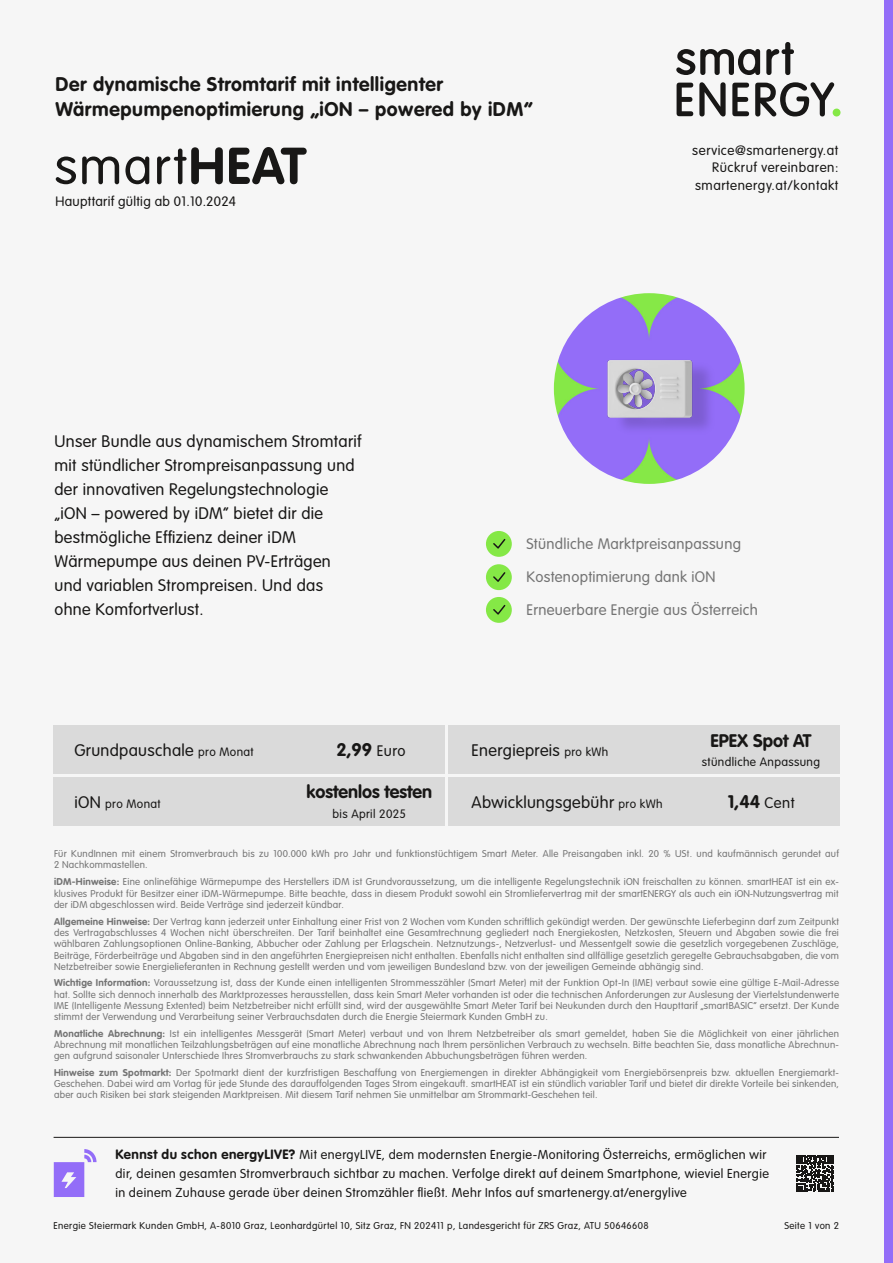
<style>
.page{position:relative;width:893px;height:1263px;background:#fff}
.page>*{position:absolute;margin:0;border:0;box-sizing:border-box;transform-origin:0 0}
.t1{font:300 51px "VAG Rounded Std";letter-spacing:.035em;color:#181716}
.t2{font:700 19.5px/25.5px "VAG Rounded Std";letter-spacing:.03em;color:#181716}
.t3{font:700 18px "VAG Rounded Std";color:#181716}
.t4{font:300 16.5px/24px "VAG Rounded Std";letter-spacing:.02em;color:#181716}
.t5{font:300 15px "VAG Rounded Std";letter-spacing:.02em;color:#747474}
.t6{font:300 13.5px/17.2px "VAG Rounded Std";letter-spacing:.04em;color:#181716;text-align:right}
.t7{font:300 13.5px "VAG Rounded Std";letter-spacing:.02em;color:#181716}
.t8{font:300 12.75px/18.9px "VAG Rounded Std";letter-spacing:.04em;color:#181716}
.t9{font:300 12px "VAG Rounded Std";letter-spacing:.03em;color:#181716}
.t10{font:300 9.75px/11.2px "VAG Rounded Std";letter-spacing:.025em;color:#747474;text-align:justify}
.t11{font:300 9.75px "VAG Rounded Std";letter-spacing:.04em;color:#181716}
.s1{font-weight:700}
.s2{font-size:12px}
.s3{font-weight:300;font-size:15px}
.s4{font-size:16.5px}
.s5{font-weight:700;font-size:13.35px}
</style>
<div class="page">
<div style="left:0;top:0;width:884px;height:1263px;background:#f6f6f6"></div>
<div style="left:884px;top:0;width:9px;height:1263px;background:#936df8"></div>
<div style="left:448px;top:725px;width:391px;height:49px;background:#dadada"></div>
<div style="left:54px;top:725px;width:391px;height:49px;background:#dadada"></div>
<div style="left:448px;top:777px;width:391px;height:49px;background:#dadada"></div>
<div style="left:54px;top:777px;width:391px;height:49px;background:#dadada"></div>
<div style="left:486px;top:531px;width:26px;height:26px;background:#85e846;border-radius:50%"></div>
<svg style="left:493px;top:538px;width:13px;height:11px"></svg>
<div style="left:486px;top:597px;width:26px;height:26px;background:#85e846;border-radius:50%"></div>
<svg style="left:493px;top:604px;width:13px;height:11px"></svg>
<div style="left:486px;top:564px;width:26px;height:26px;background:#85e846;border-radius:50%"></div>
<svg style="left:493px;top:572px;width:13px;height:10px"></svg>
<img style="left:554px;top:293px;width:191px;height:191px;border-radius:95px">
<img style="left:564px;top:305px;width:175px;height:175px">
<svg style="left:766px;top:42px;width:28px;height:33px"></svg>
<svg style="left:677px;top:83px;width:16px;height:33px"></svg>
<svg style="left:699px;top:82px;width:27px;height:34px"></svg>
<svg style="left:732px;top:83px;width:17px;height:33px"></svg>
<svg style="left:676px;top:49px;width:84px;height:26px"></svg>
<svg style="left:755px;top:82px;width:86px;height:35px"></svg>
<hr style="left:54px;top:1137px;width:785px;height:1px;background:#181716">
<svg style="left:54px;top:1149px;width:43px;height:48px"></svg>
<svg style="left:796px;top:1155px;width:38px;height:37px"></svg>
<h2 class="t2" style="left:56px;top:72px;width:479px">Der dynamische Stromtarif mit intelligenter<br>Wärmepumpenoptimierung „iON – powered by iDM“</h2>
<h1 class="t1" style="left:54px;top:137px;width:253px">smart<span class="s1">HEAT</span></h1>
<h3 class="t7" style="left:56px;top:194px;width:182px">Haupttarif gültig ab 01.10.2024</h3>
<h3 class="t6" style="left:692px;top:142px;width:148px">service@smartenergy.at<br>Rückruf vereinbaren: smartenergy.at/kontakt</h3>
<p class="t4" style="left:54px;top:430px;width:309px">Unser Bundle aus dynamischem Stromtarif mit stündlicher Strompreisanpassung und der innovativen Regelungstechnologie „iON – powered by iDM“ bietet dir die bestmögliche Effizienz deiner iDM Wärmepumpe aus deinen PV-Erträgen und variablen Strompreisen. Und das ohne Komfortverlust.</p>
<h3 class="t4" style="left:74px;top:739px;width:181px">Grundpauschale <span class="s2">pro Monat</span></h3>
<h3 class="t3" style="left:336px;top:739px;width:71px">2,99 <span class="s3">Euro</span></h3>
<h3 class="t5" style="left:526px;top:535px;width:216px">Stündliche Marktpreisanpassung</h3>
<h3 class="t5" style="left:526px;top:568px;width:191px">Kostenoptimierung dank iON</h3>
<h3 class="t5" style="left:526px;top:601px;width:233px">Erneuerbare Energie aus Österreich</h3>
<h3 class="t4" style="left:472px;top:739px;width:138px">Energiepreis <span class="s2">pro kWh</span></h3>
<h3 class="t3" style="left:710px;top:730px;width:102px">EPEX Spot AT</h3>
<p class="t9" style="left:702px;top:755px;width:120px">stündliche Anpassung</p>
<h3 class="t3" style="left:306px;top:781px;width:127px">kostenlos testen</h3>
<p class="t9" style="left:333px;top:807px;width:75px">bis April 2025</p>
<h3 class="t4" style="left:472px;top:790px;width:193px">Abwicklungsgebühr <span class="s2">pro kWh</span></h3>
<h3 class="t3" style="left:728px;top:791px;width:68px">1,44 <span class="s3">Cent</span></h3>
<p class="t10" style="left:54px;top:848px;width:786px">Für KundInnen mit einem Stromverbrauch bis zu 100.000 kWh pro Jahr und funktionstüchtigem Smart Meter. Alle Preisangaben inkl. 20 % USt. und kaufmännisch gerundet auf<br>2 Nachkommastellen.</p>
<p class="t10" style="left:54px;top:876px;width:786px;line-height:11.7px"><span class="s1">iDM-Hinweise:</span> Eine onlinefähige Wärmepumpe des Herstellers iDM ist Grundvoraussetzung, um die intelligente Regelungstechnik iON freischalten zu können. smartHEAT ist ein ex&shy;klusives Produkt für Besitzer einer iDM-Wärmepumpe. Bitte beachte, dass in diesem Produkt sowohl ein Stromliefervertrag mit der smartENERGY als auch ein iON-Nutzungsvertrag mit der iDM abgeschlossen wird. Beide Verträge sind jederzeit kündbar.</p>
<p class="t10" style="left:54px;top:916px;width:786px"><span class="s1">Allgemeine Hinweise:</span> Der Vertrag kann jederzeit unter Einhaltung einer Frist von 2 Wochen vom Kunden schriftlich gekündigt werden. Der gewünschte Lieferbeginn darf zum Zeitpunkt des Vertragabschlusses 4 Wochen nicht überschreiten. Der Tarif beinhaltet eine Gesamtrechnung gegliedert nach Energiekosten, Netzkosten, Steuern und Abgaben sowie die frei wählbaren Zahlungsoptionen Online-Banking, Abbucher oder Zahlung per Erlagschein. Netznutzungs-, Netzverlust- und Messentgelt sowie die gesetzlich vorgegebenen Zuschläge, Beiträge, Förderbeiträge und Abgaben sind in den angeführten Energiepreisen nicht enthalten. Ebenfalls nicht enthalten sind allfällige gesetzlich geregelte Gebrauchsabgaben, die vom Netzbetreiber sowie Energielieferanten in Rechnung gestellt werden und vom jeweiligen Bundesland bzw. von der jeweiligen Gemeinde abhängig sind.</p>
<p class="t10" style="left:54px;top:977px;width:786px"><span class="s1">Wichtige Information:</span> Voraussetzung ist, dass der Kunde einen intelligenten Strommesszähler (Smart Meter) mit der Funktion Opt-In (IME) verbaut sowie eine gültige E-Mail-Adresse hat. Sollte sich dennoch innerhalb des Marktprozesses herausstellen, dass kein Smart Meter vorhanden ist oder die technischen Anforderungen zur Auslesung der Viertelstundenwerte IME (Intelligente Messung Extented) beim Netzbetreiber nicht erfüllt sind, wird der ausgewählte Smart Meter Tarif bei Neukunden durch den Haupttarif „smartBASIC“ ersetzt. Der Kunde stimmt der Verwendung und Verarbeitung seiner Verbrauchsdaten durch die Energie Steiermark Kunden GmbH zu.</p>
<p class="t10" style="left:54px;top:1028px;width:786px"><span class="s1">Monatliche Abrechnung:</span> Ist ein intelligentes Messgerät (Smart Meter) verbaut und von Ihrem Netzbetreiber als smart gemeldet, haben Sie die Möglichkeit von einer jährlichen Abrechnung mit monatlichen Teilzahlungsbeträgen auf eine monatliche Abrechnung nach Ihrem persönlichen Verbrauch zu wechseln. Bitte beachten Sie, dass monatliche Abrechnun&shy;gen aufgrund saisonaler Unterschiede Ihres Stromverbrauchs zu stark schwankenden Abbuchungsbeträgen führen werden.</p>
<p class="t10" style="left:54px;top:1067px;width:786px"><span class="s1">Hinweise zum Spotmarkt:</span> Der Spotmarkt dient der kurzfristigen Beschaffung von Energiemengen in direkter Abhängigkeit vom Energiebörsenpreis bzw. aktuellen Energiemarkt-Geschehen. Dabei wird am Vortag für jede Stunde des darauffolgenden Tages Strom eingekauft. smartHEAT ist ein stündlich variabler Tarif und bietet dir direkte Vorteile bei sinkenden, aber auch Risiken bei stark steigenden Marktpreisen. Mit diesem Tarif nehmen Sie unmittelbar am Strommarkt-Geschehen teil.</p>
<p class="t9" style="left:74px;top:796px;width:88px"><span class="s4">iON</span> pro Monat</p>
<p class="t8" style="left:115px;top:1146px;width:655px"><span class="s5">Kennst du schon energyLIVE?</span> Mit energyLIVE, dem modernsten Energie-Monitoring Österreichs, ermöglichen wir dir, deinen gesamten Stromverbrauch sichtbar zu machen. Verfolge direkt auf deinem Smartphone, wieviel Energie in deinem Zuhause gerade über deinen Stromzähler fließt. Mehr Infos auf smartenergy.at/energylive</p>
<p class="t11" style="left:53px;top:1220px;width:597px">Energie Steiermark Kunden GmbH, A-8010 Graz, Leonhardgürtel 10, Sitz Graz, FN 202411 p, Landesgericht für ZRS Graz, ATU 50646608</p>
<p class="t11" style="left:784px;top:1220px;width:56px">Seite 1 von 2</p>
</div>
